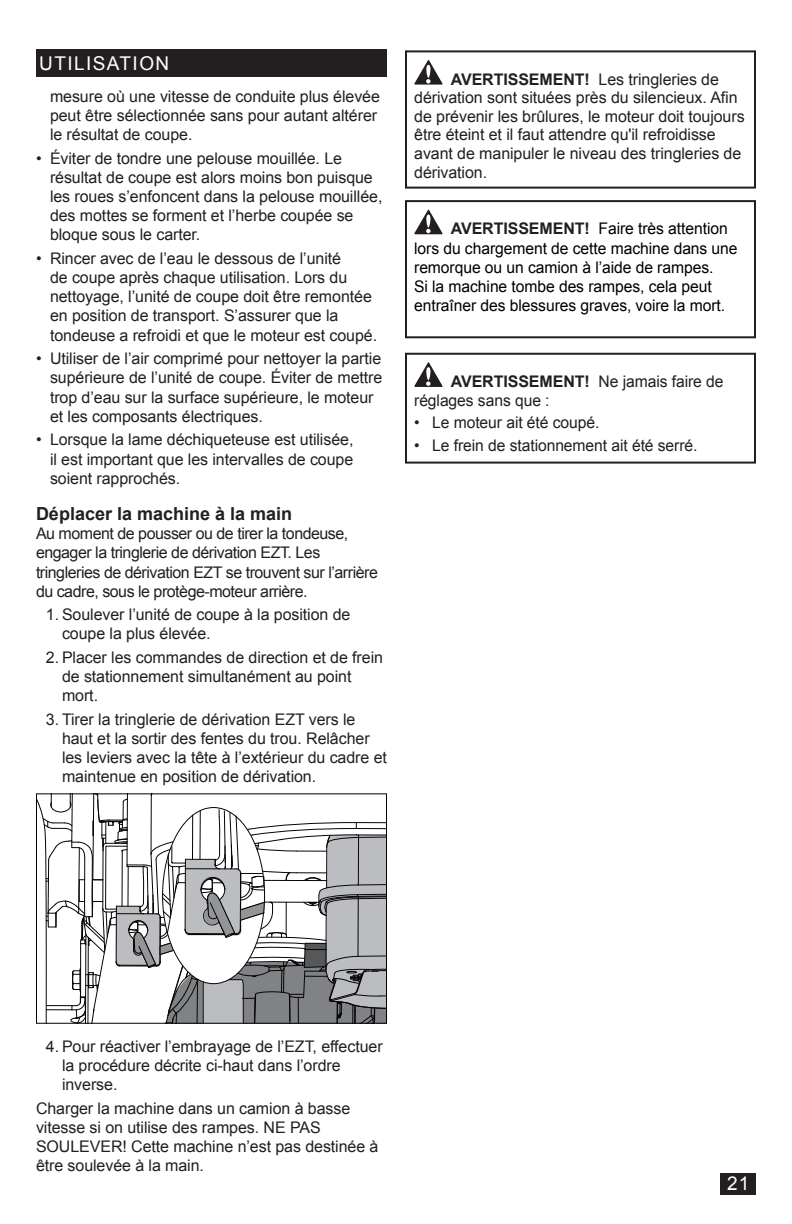
<style>
.page{position:relative;width:792px;height:1224px;background:#fff}
.page>*{position:absolute;margin:0;border:0;box-sizing:border-box;transform-origin:0 0}
.t1{font:19px "Arial";letter-spacing:.075em;color:#fff}
.Head_9_FR{font:700 18px "Arial";color:#231f20}
.Warning_FR{font:16px/19.2px "Arial";letter-spacing:-.005em;color:#231f20}
.Warning_FR-2{font:16px/19.2px "Arial";letter-spacing:-.005em;color:#000}
.Body_Text_FR{font:16px/19.2px "Arial";letter-spacing:-.03em;color:#231f20}
.Body_Text_FR-2{font:16px/19.2px "Arial";letter-spacing:-.005em;color:#231f20}
.s1{font-weight:700}
.s2{font-weight:700;color:#231f20}
</style>
<div class="page">
<svg style="left:38px;top:795px;width:347px;height:227px"></svg>
<div style="left:36px;top:793px;width:351px;height:231px;border:1px solid #000"></div>
<div style="left:721px;top:1174px;width:35px;height:21px;background:#231f20"></div>
<div style="left:36px;top:49px;width:351px;height:27px;background:#231f20"></div>
<svg style="left:414px;top:60px;width:29px;height:25px"></svg>
<div style="left:405px;top:50px;width:351px;height:139px;border:2px solid #231f20"></div>
<svg style="left:414px;top:209px;width:29px;height:25px"></svg>
<div style="left:405px;top:200px;width:351px;height:138px;border:2px solid #231f20"></div>
<svg style="left:414px;top:362px;width:29px;height:25px"></svg>
<div style="left:405px;top:353px;width:351px;height:111px;border:2px solid #231f20"></div>
<p class="t1" style="left:39px;top:50px;width:132px">UTILISATION</p>
<p class="Warning_FR" style="left:50px;top:87px;width:331px">mesure où une vitesse de conduite plus élevée peut être sélectionnée sans pour autant altérer le résultat de coupe.</p>
<p class="Warning_FR" style="left:50px;top:149px;width:334px;text-indent:-14px">• Éviter de tondre une pelouse mouillée. Le résultat de coupe est alors moins bon puisque les roues s’enfoncent dans la pelouse mouillée, des mottes se forment et l’herbe coupée se bloque sous le carter.</p>
<p class="Warning_FR" style="left:50px;top:249px;width:329px;text-indent:-14px">• Rincer avec de l’eau le dessous de l’unité<br>de coupe après chaque utilisation. Lors du nettoyage, l’unité de coupe doit être remontée en position de transport. S’assurer que la tondeuse a refroidi et que le moteur est coupé.</p>
<p class="Warning_FR" style="left:50px;top:349px;width:334px;text-indent:-14px">• Utiliser de l’air comprimé pour nettoyer la partie supérieure de l’unité de coupe. Éviter de mettre trop d’eau sur la surface supérieure, le moteur et les composants électriques.</p>
<p class="Warning_FR" style="left:50px;top:430px;width:305px;text-align:justify;text-indent:-14px">• Lorsque la lame déchiqueteuse est utilisée, il est important que les intervalles de coupe soient rapprochés.</p>
<p class="Head_9_FR" style="left:36px;top:502px;width:258px">Déplacer la machine à la main</p>
<p class="Body_Text_FR" style="left:36px;top:524px;width:343px">Au moment de pousser ou de tirer la tondeuse, engager la tringlerie de dérivation EZT. Les tringleries de dérivation EZT se trouvent sur l’arrière du cadre, sous le protège-moteur arrière.</p>
<p class="Warning_FR" style="left:62px;top:605px;width:290px;text-indent:-16px">1. Soulever l’unité de coupe à la position de coupe la plus élevée.</p>
<p class="Warning_FR" style="left:62px;top:648px;width:323px;text-indent:-16px">2. Placer les commandes de direction et de frein de stationnement simultanément au point mort.</p>
<p class="Warning_FR" style="left:62px;top:710px;width:326px;text-indent:-16px">3. Tirer la tringlerie de dérivation EZT vers le haut et la sortir des fentes du trou. Relâcher les leviers avec la tête à l’extérieur du cadre et maintenue en position de dérivation.</p>
<p class="Warning_FR" style="left:414px;top:70px;width:332px;line-height:18.6px;text-indent:37px"><span class="s1">AVERTISSEMENT!</span> Les tringleries de dérivation sont situées près du silencieux. Afin de prévenir les brûlures, le moteur doit toujours être éteint et il faut attendre qu'il refroidisse avant de manipuler le niveau des tringleries de dérivation.</p>
<p class="Warning_FR-2" style="left:414px;top:219px;width:325px;text-indent:37px"><span class="s2">AVERTISSEMENT!</span> Faire très attention lors du chargement de cette machine dans une remorque ou un camion à l’aide de rampes.<br>Si la machine tombe des rampes, cela peut entraîner des blessures graves, voire la mort.</p>
<p class="Warning_FR" style="left:414px;top:372px;width:311px;line-height:18.6px;text-indent:37px"><span class="s1">AVERTISSEMENT!</span> Ne jamais faire de réglages sans que :</p>
<p class="Warning_FR" style="left:414px;top:413px;width:187px">• Le moteur ait été coupé.</p>
<p class="Warning_FR" style="left:414px;top:436px;width:285px">• Le frein de stationnement ait été serré.</p>
<p class="Warning_FR" style="left:62px;top:1037px;width:322px;text-indent:-16px">4. Pour réactiver l’embrayage de l’EZT, effectuer la procédure décrite ci-haut dans l’ordre inverse.</p>
<p class="Body_Text_FR-2" style="left:36px;top:1099px;width:344px">Charger la machine dans un camion à basse vitesse si on utilise des rampes. NE PAS SOULEVER! Cette machine n’est pas destinée à être soulevée à la main.</p>
<p class="t1" style="left:727px;top:1171px;width:24px">21</p>
</div>
